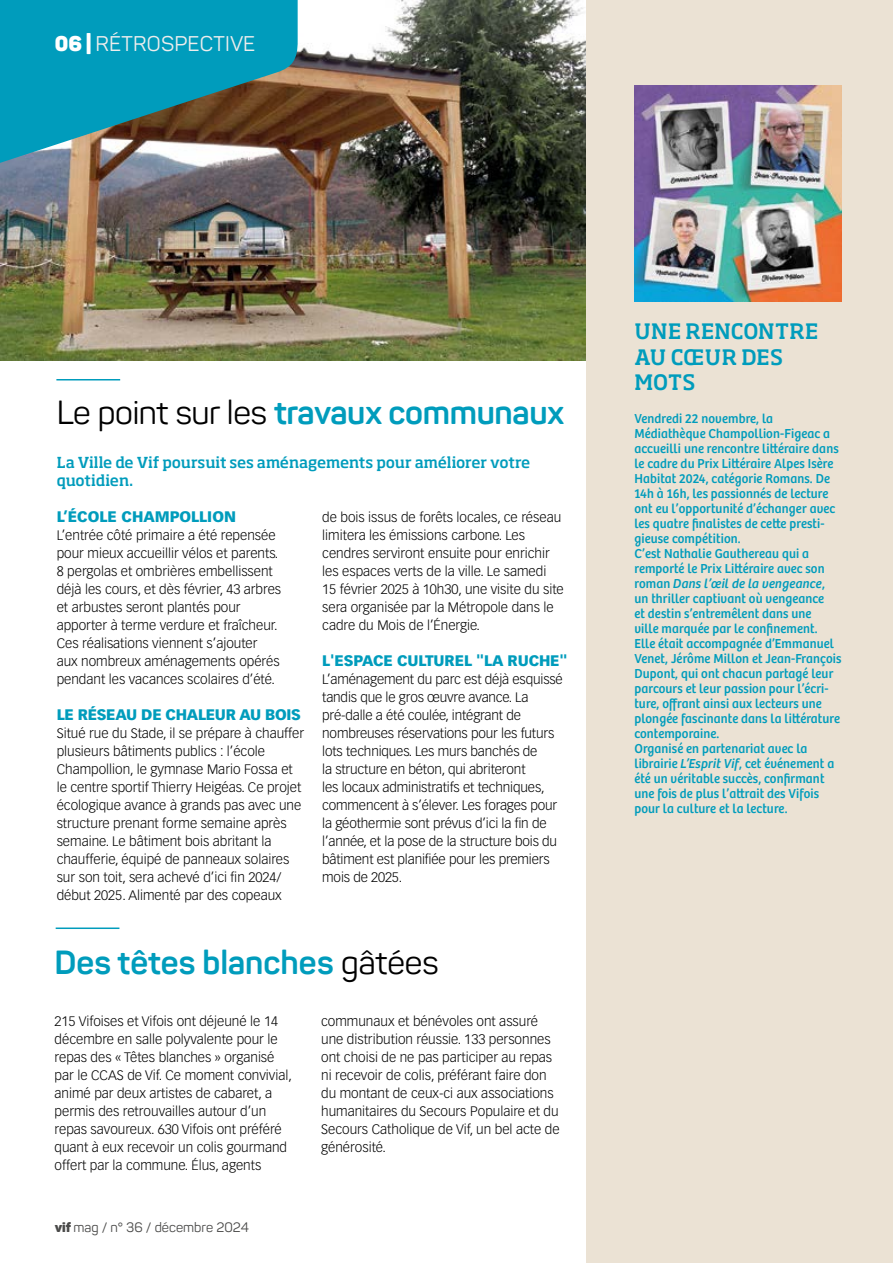
<style>
.page{position:relative;width:893px;height:1263px;background:#fff}
.page>*{position:absolute;margin:0;border:0;box-sizing:border-box;transform-origin:0 0}
.t1{font:700 33px "Panton";letter-spacing:-.01em;color:#009cbc}
.t2{font:500 21px/25.2px "Soho Std";letter-spacing:.015em;color:#009cbc}
.t3{font:21px "Panton";letter-spacing:.01em;color:#ededed}
.t4{font:900 15px "Vectora LT Std";letter-spacing:-.01em;color:#009cbc}
.t5{font:500 15px/18px "Soho Std";letter-spacing:-.01em;color:#009cbc}
.t6{font:300 13.5px/18px "Vectora LT Std";color:#000}
.t7{font:13.5px/15px "Bree";letter-spacing:.01em;color:#009cbc;scale:.95 1}
.t8{font:13.5px "Panton";color:#4a4a49}
.s1{font-weight:900;color:#fff}
.s2{font-weight:400;color:#000}
.s3{font-weight:900}
.s4{font-style:italic}
</style>
<div class="page">
<img style="left:0;top:0;width:587px;height:360px">
<hr style="left:56px;top:379px;width:64px;height:1px;background:#009cbc">
<svg style="left:0;top:0;width:298px;height:170px;background:#2b8c9d"></svg>
<div style="left:587px;top:0;width:306px;height:1263px;background:#ebe2d4"></div>
<img style="left:634px;top:85px;width:208px;height:217px">
<hr style="left:56px;top:927px;width:63px;height:2px;background:#009cbc">
<h2 class="t3" style="left:55px;top:30px;width:202px"><span class="s1">06 |</span> RÉTROSPECTIVE</h2>
<h1 class="t1" style="left:57px;top:392px;width:509px"><span class="s2">Le point sur les</span> travaux communaux</h1>
<p class="t5" style="left:57px;top:453px;width:475px">La Ville de Vif poursuit ses aménagements pour améliorer votre quotidien.</p>
<p class="t4" style="left:57px;top:507px;width:181px">L’ÉCOLE CHAMPOLLION</p>
<p class="t6" style="left:57px;top:526px;width:226px">L’entrée côté primaire a été repensée pour mieux accueillir vélos et parents.<br>8 pergolas et ombrières embellissent déjà les cours, et dès février, 43 arbres et arbustes seront plantés pour apporter à terme verdure et fraîcheur.<br>Ces réalisations viennent s’ajouter aux nombreux aménagements opérés pendant les vacances scolaires d’été.</p>
<p class="t4" style="left:57px;top:705px;width:246px">LE RÉSEAU DE CHALEUR AU BOIS</p>
<p class="t6" style="left:57px;top:724px;width:249px">Situé rue du Stade, il se prépare à chauffer plusieurs bâtiments publics : l’école Champollion, le gymnase Mario Fossa et le centre sportif Thierry Heigéas. Ce projet écologique avance à grands pas avec une structure prenant forme semaine après semaine. Le bâtiment bois abritant la chaufferie, équipé de panneaux solaires sur son toit, sera achevé d’ici fin 2024/ début 2025. Alimenté par des copeaux</p>
<p class="t6" style="left:322px;top:508px;width:243px">de bois issus de forêts locales, ce réseau limitera les émissions carbone. Les cendres serviront ensuite pour enrichir les espaces verts de la ville. Le samedi<br>15 février 2025 à 10h30, une visite du site sera organisée par la Métropole dans le cadre du Mois de l’Énergie.</p>
<p class="t4" style="left:322px;top:651px;width:247px">L'ESPACE CULTUREL "LA RUCHE"</p>
<p class="t6" style="left:322px;top:670px;width:242px">L’aménagement du parc est déjà esquissé tandis que le gros œuvre avance. La pré-dalle a été coulée, intégrant de nombreuses réservations pour les futurs lots techniques. Les murs banchés de<br>la structure en béton, qui abriteront<br>les locaux administratifs et techniques, commencent à s’élever. Les forages pour la géothermie sont prévus d’ici la fin de l’année, et la pose de la structure bois du bâtiment est planifiée pour les premiers mois de 2025.</p>
<h1 class="t1" style="left:55px;top:942px;width:386px">Des têtes blanches <span class="s2">gâtées</span></h1>
<p class="t6" style="left:55px;top:1012px;width:239px">215 Vifoises et Vifois ont déjeuné le 14 décembre en salle polyvalente pour le repas des « Têtes blanches » organisé par le CCAS de Vif. Ce moment convivial, animé par deux artistes de cabaret, a permis des retrouvailles autour d’un repas savoureux. 630 Vifois ont préféré quant à eux recevoir un colis gourmand offert par la commune. Élus, agents</p>
<p class="t6" style="left:321px;top:1012px;width:240px">communaux et bénévoles ont assuré une distribution réussie. 133 personnes ont choisi de ne pas participer au repas ni recevoir de colis, préférant faire don du montant de ceux-ci aux associations humanitaires du Secours Populaire et du Secours Catholique de Vif, un bel acte de générosité.</p>
<p class="t8" style="left:55px;top:1219px;width:196px"><span class="s3">vif</span> mag / n° 36 / décembre 2024</p>
<h2 class="t2" style="left:635px;top:318px;width:185px">UNE RENCONTRE<br>AU CŒUR DES<br>MOTS</h2>
<p class="t7" style="left:634px;top:411px;width:219px">Vendredi 22 novembre, la Médiathèque Champollion-Figeac a accueilli une rencontre littéraire dans le cadre du Prix Littéraire Alpes Isère Habitat 2024, catégorie Romans. De 14h à 16h, les passionnés de lecture ont eu l’opportunité d’échanger avec les quatre finalistes de cette presti&shy;gieuse compétition.<br>C’est Nathalie Gauthereau qui a remporté le Prix Littéraire avec son roman <span class="s4">Dans l’œil de la vengeance</span>, un thriller captivant où vengeance<br>et destin s’entremêlent dans une<br>ville marquée par le confinement.<br>Elle était accompagnée d’Emmanuel Venet, Jérôme Millon et Jean-François Dupont, qui ont chacun partagé leur parcours et leur passion pour l’écri&shy;ture, offrant ainsi aux lecteurs une plongée fascinante dans la littérature contemporaine.<br>Organisé en partenariat avec la librairie <span class="s4">L’Esprit Vif</span>, cet événement a été un véritable succès, confirmant une fois de plus l’attrait des Vifois pour la culture et la lecture.</p>
</div>
